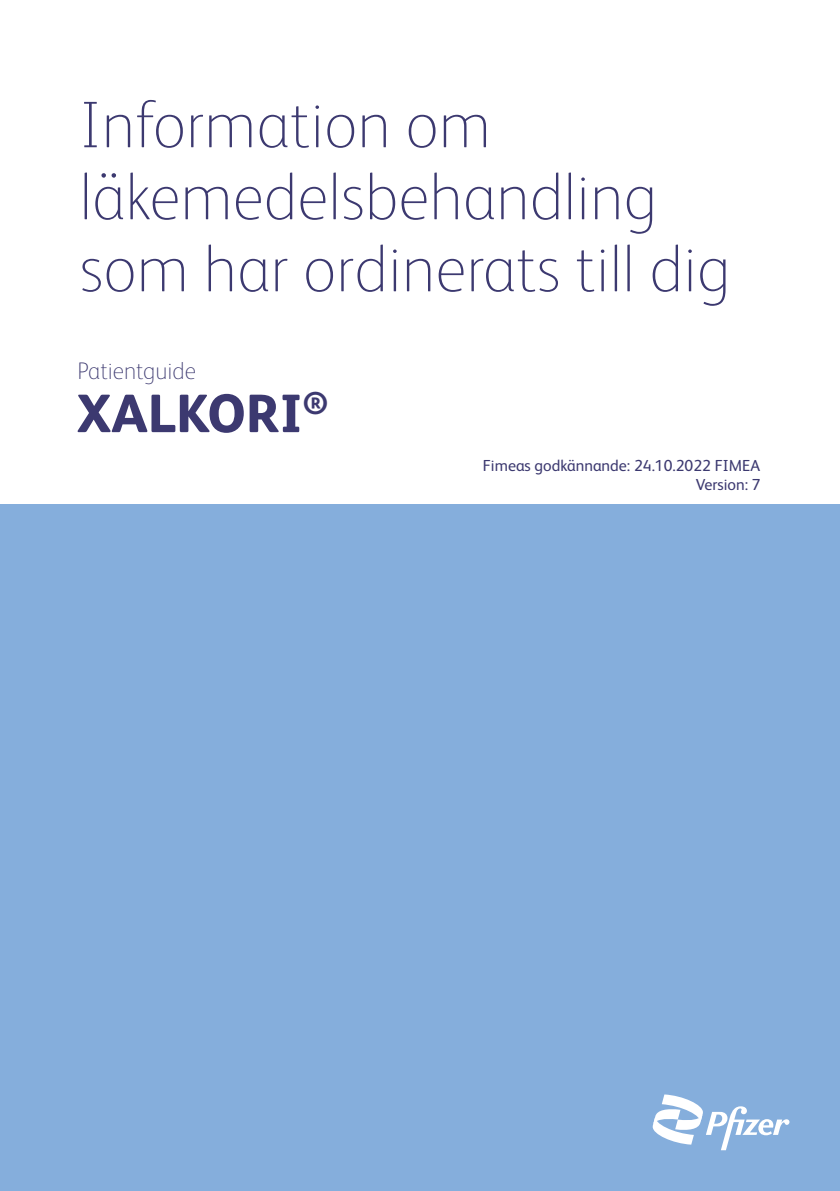
<style>
.page{position:relative;width:840px;height:1191px;background:#fff}
.page>*{position:absolute;margin:0;border:0;box-sizing:border-box;transform-origin:0 0}
.Etusivun_otsikko{font:100 66px/72px "FS Albert";color:#3c3970}
.XALKORI{font:800 54px "FS Albert";color:#3c3970}
.t1{font:100 24px "FS Albert";color:#3c3970}
.t2{font:16px "FS Albert";color:#3c3970}
</style>
<div class="page">
<div style="left:0;top:504px;width:839px;height:687px;background:#85aedc"></div>
<svg style="left:652px;top:1094px;width:137px;height:56px"></svg>
<p class="Etusivun_otsikko" style="left:79px;top:88px;width:413px">Information om</p>
<p class="Etusivun_otsikko" style="left:79px;top:160px;width:652px">läkemedelsbehandling som har ordinerats till dig</p>
<p class="t1" style="left:77px;top:357px;width:120px">Patientguide</p>
<p class="XALKORI" style="left:77px;top:382px;width:253px">XALKORI<sup>®</sup></p>
<p class="t2" style="left:482px;top:456px;width:278px">Fimeas godkännande: 24.10.2022 FIMEA</p>
<p class="t2" style="left:695px;top:475px;width:66px">Version: 7</p>
</div>
